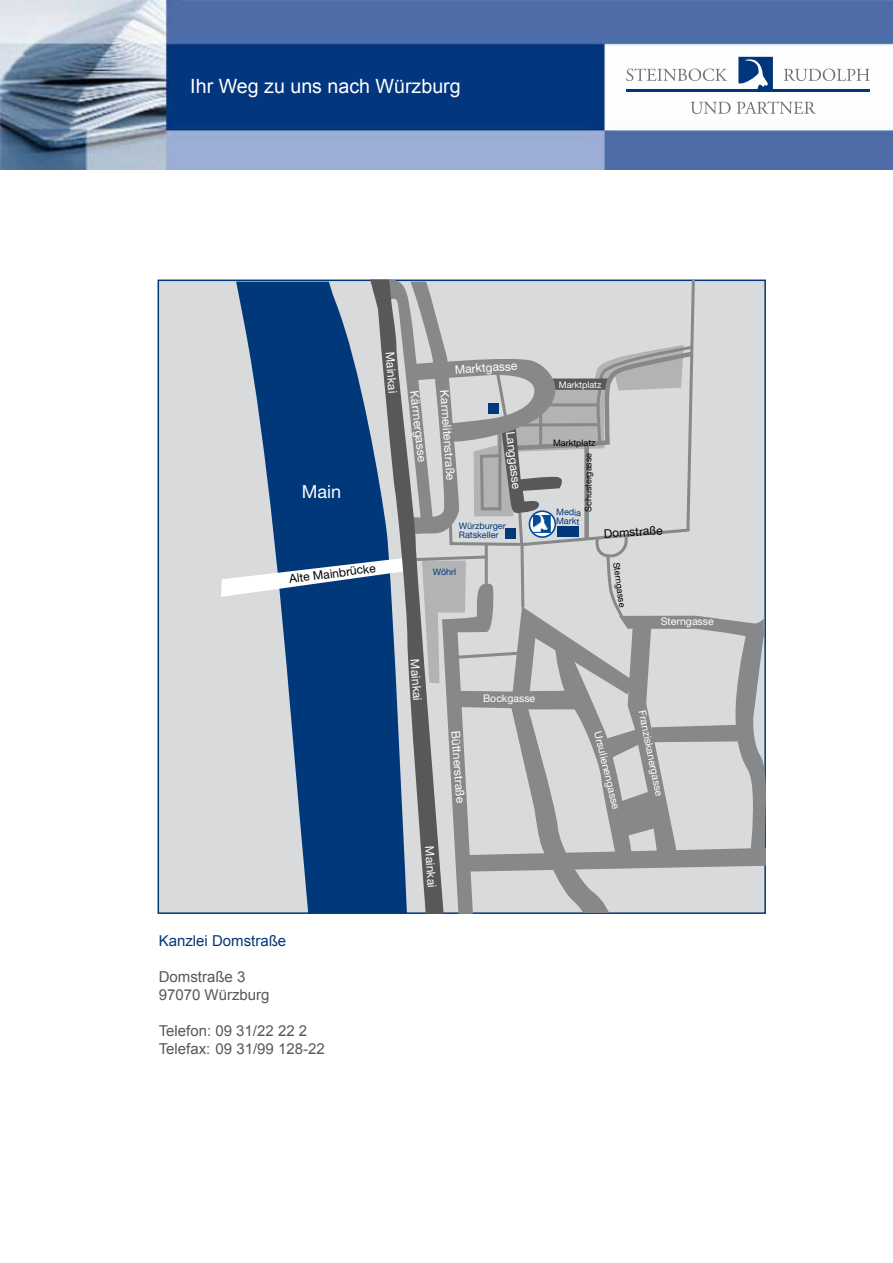
<style>
.page{position:relative;width:893px;height:1263px;background:#fff}
.page>*{position:absolute;margin:0;border:0;box-sizing:border-box;transform-origin:0 0}
.t1{font:19.65px "Arial";color:#fff}
.t2{font:18px "Helvetica Neue";color:#fff}
.t3{font:15px/18px "Arial";color:#58585a}
.t4{font:15px "Arial";color:#053879}
.t5{font:12px "Helvetica Neue";color:#fff}
.t6{font:12px "Helvetica Neue";color:#000}
.t7{font:10.5px "Helvetica Neue";color:#fff}
.t8{font:9px/9px "Helvetica Neue";color:#003879}
.t9{font:9px "Helvetica Neue";color:#000}
.t10{font:9px "Helvetica Neue";color:#fff}
</style>
<div class="page">
<img style="left:0;top:0;width:893px;height:170px">
<div style="left:158px;top:280px;width:607px;height:633px;background:#d9dadb"></div>
<svg style="left:221px;top:279px;width:545px;height:635px"></svg>
<svg style="left:370px;top:280px;width:74px;height:634px"></svg>
<svg style="left:738px;top:56px;width:35px;height:33px"></svg>
<svg style="left:626px;top:68px;width:101px;height:13px"></svg>
<svg style="left:784px;top:69px;width:86px;height:12px"></svg>
<svg style="left:690px;top:101px;width:126px;height:13px"></svg>
<hr style="left:626px;top:89px;width:244px;height:2px;background:#00367c">
<h1 class="t1" style="left:190px;top:75px;width:272px">Ihr Weg zu uns nach Würzburg</h1>
<p class="t5" style="left:397px;top:351px;width:43px;rotate:86deg">Mainkai</p>
<h2 class="t2" style="left:302px;top:481px;width:41px">Main</h2>
<p class="t6" style="left:288px;top:571px;width:89px;rotate:-7deg">Alte Mainbrücke</p>
<p class="t5" style="left:454px;top:362px;width:64px;rotate:-4deg">Marktgasse</p>
<p class="t5" style="left:422px;top:390px;width:73px;rotate:84deg">Kärrnergasse</p>
<p class="t5" style="left:452px;top:389px;width:92px;rotate:86deg">Karmelitenstraße</p>
<p class="t5" style="left:518px;top:430px;width:60px;rotate:84deg">Langgasse</p>
<p class="t8" style="left:459px;top:521px;width:48px;rotate:1deg">Würzburger<br>Ratskeller</p>
<p class="t8" style="left:433px;top:567px;width:25px;rotate:1deg">Wöhrl</p>
<p class="t5" style="left:422px;top:659px;width:43px;rotate:86deg">Mainkai</p>
<p class="t5" style="left:463px;top:730px;width:74px;rotate:86deg">Büttnerstraße</p>
<p class="t5" style="left:436px;top:845px;width:43px;rotate:86deg">Mainkai</p>
<p class="t7" style="left:483px;top:692px;width:54px">Bockgasse</p>
<p class="t10" style="left:559px;top:379px;width:44px">Marktplatz</p>
<p class="t9" style="left:553px;top:437px;width:44px">Marktplatz</p>
<p class="t9" style="left:583px;top:512px;width:61px;rotate:-90deg">Schustergasse</p>
<p class="t8" style="left:557px;top:507px;width:26px;rotate:2deg">Media<br>Markt</p>
<p class="t6" style="left:603px;top:527px;width:60px;rotate:-4deg">Domstraße</p>
<p class="t9" style="left:622px;top:561px;width:47px;rotate:82deg">Sterngasse</p>
<p class="t7" style="left:661px;top:615px;width:55px">Sterngasse</p>
<p class="t7" style="left:604px;top:730px;width:81px;rotate:76deg">Ursulienengasse</p>
<p class="t7" style="left:648px;top:709px;width:89px;rotate:78deg">Franziskanergasse</p>
<p class="t4" style="left:159px;top:933px;width:129px">Kanzlei Domstraße</p>
<p class="t3" style="left:159px;top:968px;width:112px">Domstraße 3<br>97070 Würzburg</p>
<p class="t3" style="left:159px;top:1022px;width:168px">Telefon: 09 31/22 22 2<br>Telefax: 09 31/99 128-22</p>
</div>
